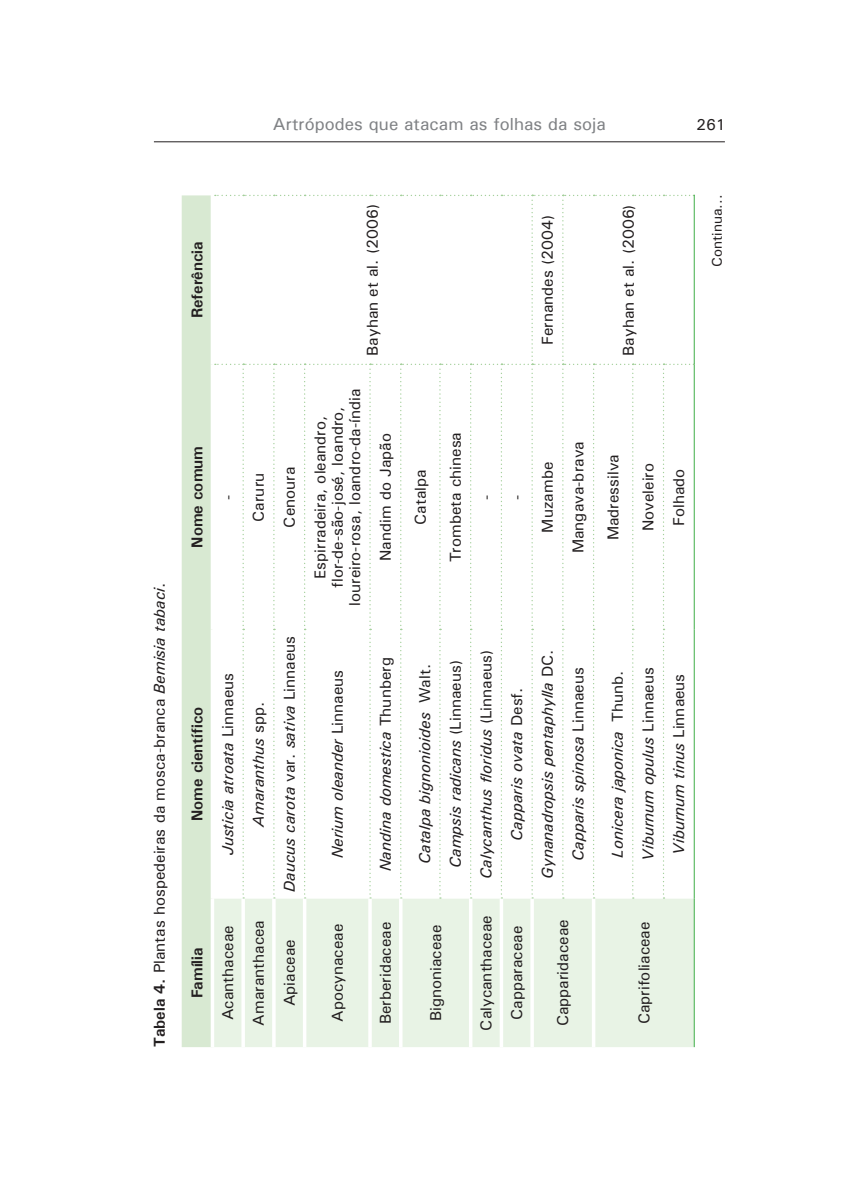
<style>
.page{position:relative;width:854px;height:1201px;background:#fff}
.page>*{position:absolute;margin:0;border:0;box-sizing:border-box;transform-origin:0 0}
.t1{font:17.5px "Univers";color:#808285}
.t2{font:15.75px/17.3px "Univers";color:#231f20;text-align:center}
.t3{font:italic 15.75px "Univers";color:#231f20}
.t4{font:700 15.75px "Univers";color:#231f20}
.t5{font:14px "Univers";color:#231f20}
.s1{font-weight:700}
.s2{font-style:italic}
.s3{font-style:normal}
.s4{font-style:normal;color:#222}
</style>
<div class="page">
<hr style="left:154px;top:141px;width:570px;height:1px;background:#231f20">
<svg style="left:182px;top:195px;width:512px;height:852px"></svg>
<hr style="left:693px;top:195px;width:1px;height:169px;background:#40ae49">
<hr style="left:211px;top:898px;width:3px;height:149px;background:#fff">
<hr style="left:693px;top:898px;width:1px;height:149px;background:#40ae49">
<hr style="left:241px;top:898px;width:4px;height:149px;background:#fff">
<hr style="left:272px;top:898px;width:3px;height:149px;background:#fff">
<hr style="left:303px;top:898px;width:3px;height:149px;background:#fff">
<hr style="left:368px;top:898px;width:3px;height:149px;background:#fff">
<hr style="left:399px;top:898px;width:3px;height:149px;background:#fff">
<hr style="left:469px;top:898px;width:3px;height:149px;background:#fff">
<svg style="left:499px;top:898px;width:4px;height:149px"></svg>
<hr style="left:530px;top:898px;width:3px;height:149px;background:#fff">
<svg style="left:591px;top:898px;width:4px;height:149px"></svg>
<p class="t1" style="left:273px;top:113px;width:334px">Artrópodes que atacam as folhas da soja</p>
<p class="t2" style="left:695px;top:116px;width:31px">261</p>
<p class="t2" style="left:150px;top:1047px;width:465px;rotate:-90deg"><span class="s1">Tabela 4.</span> Plantas hospedeiras da mosca-branca <span class="s2">Bemisia tabaci</span>.</p>
<p class="t4" style="left:187px;top:318px;width:78px;rotate:-90deg">Referência</p>
<p class="t4" style="left:187px;top:548px;width:103px;rotate:-90deg">Nome comum</p>
<p class="t4" style="left:187px;top:821px;width:116px;rotate:-90deg">Nome científico</p>
<p class="t4" style="left:187px;top:998px;width:52px;rotate:-90deg">Família</p>
<p class="t2" style="left:219px;top:500px;width:7px;rotate:-90deg">-</p>
<p class="t3" style="left:218px;top:855px;width:184px;rotate:-90deg">Justicia atroata <span class="s3">Linnaeus</span></p>
<p class="t2" style="left:219px;top:1020px;width:96px;rotate:-90deg">Acanthaceae</p>
<p class="t2" style="left:249px;top:521px;width:50px;rotate:-90deg">Caruru</p>
<p class="t2" style="left:280px;top:527px;width:62px;rotate:-90deg">Cenoura</p>
<p class="t3" style="left:249px;top:826px;width:127px;rotate:-90deg">Amaranthus <span class="s3">spp.</span></p>
<p class="t2" style="left:249px;top:1025px;width:107px;rotate:-90deg">Amaranthacea</p>
<p class="t3" style="left:279px;top:892px;width:258px;rotate:-90deg">Daucus carota <span class="s3">var.</span> sativa <span class="s3">Linnaeus</span></p>
<p class="t2" style="left:280px;top:1006px;width:68px;rotate:-90deg">Apiaceae</p>
<p class="t2" style="left:363px;top:355px;width:153px;rotate:-90deg">Bayhan et al. (2006)</p>
<p class="t2" style="left:311px;top:606px;width:218px;rotate:-90deg">Espirradeira, oleandro, flor-de-são-josé, loandro, loureiro-rosa, loandro-da-índia</p>
<p class="t2" style="left:376px;top:561px;width:129px;rotate:-90deg">Nandim do Japão</p>
<p class="t3" style="left:327px;top:858px;width:190px;rotate:-90deg">Nerium oleander <span class="s3">Linnaeus</span></p>
<p class="t2" style="left:328px;top:1022px;width:100px;rotate:-90deg">Apocynaceae</p>
<p class="t3" style="left:375px;top:870px;width:215px;rotate:-90deg">Nandina domestica <span class="s3">Thunberg</span></p>
<p class="t2" style="left:376px;top:1024px;width:104px;rotate:-90deg">Berberidaceae</p>
<p class="t2" style="left:538px;top:345px;width:132px;rotate:-90deg">Fernandes (2004)</p>
<p class="t2" style="left:411px;top:525px;width:57px;rotate:-90deg">Catalpa</p>
<p class="t2" style="left:446px;top:562px;width:132px;rotate:-90deg">Trombeta chinesa</p>
<p class="t2" style="left:477px;top:500px;width:7px;rotate:-90deg">-</p>
<p class="t2" style="left:507px;top:500px;width:7px;rotate:-90deg">-</p>
<p class="t2" style="left:538px;top:532px;width:72px;rotate:-90deg">Muzambe</p>
<p class="t2" style="left:569px;top:553px;width:113px;rotate:-90deg">Mangava-brava</p>
<p class="t3" style="left:414px;top:864px;width:201px;rotate:-90deg">Catalpa bignonioides <span class="s4">Walt.</span></p>
<p class="t3" style="left:445px;top:868px;width:209px;rotate:-90deg">Campsis radicans <span class="s3">(Linnaeus)</span></p>
<p class="t2" style="left:426px;top:1020px;width:97px;rotate:-90deg">Bignoniaceae</p>
<p class="t3" style="left:476px;top:878px;width:230px;rotate:-90deg">Calycanthus floridus <span class="s3">(Linnaeus)</span></p>
<p class="t2" style="left:477px;top:1030px;width:117px;rotate:-90deg">Calycanthaceae</p>
<p class="t3" style="left:507px;top:840px;width:155px;rotate:-90deg">Capparis ovata <span class="s3">Desf.</span></p>
<p class="t2" style="left:507px;top:1019px;width:95px;rotate:-90deg">Capparaceae</p>
<p class="t3" style="left:537px;top:879px;width:231px;rotate:-90deg">Gynanadropsis pentaphylla <span class="s3">DC.</span></p>
<p class="t3" style="left:568px;top:860px;width:195px;rotate:-90deg">Capparis spinosa <span class="s3">Linnaeus</span></p>
<p class="t2" style="left:553px;top:1026px;width:108px;rotate:-90deg">Capparidaceae</p>
<p class="t2" style="left:619px;top:355px;width:153px;rotate:-90deg">Bayhan et al. (2006)</p>
<p class="t2" style="left:604px;top:540px;width:88px;rotate:-90deg">Madressilva</p>
<p class="t2" style="left:639px;top:531px;width:70px;rotate:-90deg">Noveleiro</p>
<p class="t2" style="left:669px;top:526px;width:59px;rotate:-90deg">Folhado</p>
<p class="t3" style="left:607px;top:857px;width:189px;rotate:-90deg">Lonicera japonica <span class="s4">Thunb.</span></p>
<p class="t3" style="left:638px;top:860px;width:195px;rotate:-90deg">Viburnum opulus <span class="s3">Linnaeus</span></p>
<p class="t3" style="left:668px;top:854px;width:182px;rotate:-90deg">Viburnum tinus <span class="s3">Linnaeus</span></p>
<p class="t2" style="left:634px;top:1024px;width:104px;rotate:-90deg">Caprifoliaceae</p>
<p class="t5" style="left:708px;top:267px;width:74px;rotate:-90deg">Continua...</p>
</div>
